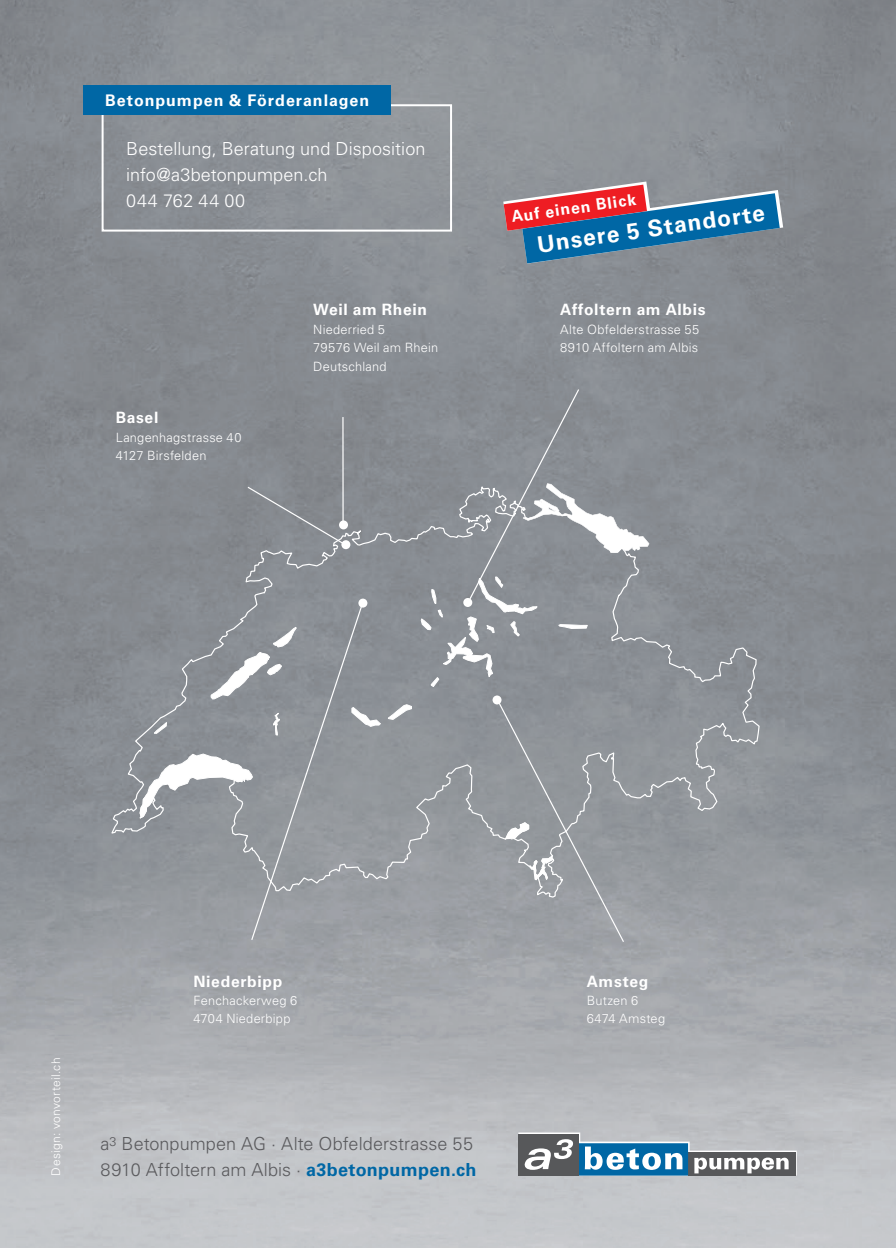
<style>
.page{position:relative;width:896px;height:1248px;background:#fff}
.page>*{position:absolute;margin:0;border:0;box-sizing:border-box;transform-origin:0 0}
.t1{font:700 22.8px "Univers LT Std";color:#fff}
.t2{font:300 18px/26px "Univers LT Std";letter-spacing:.005em;color:#5a5a5d}
.t3{font:300 18px/26px "Univers LT Std";letter-spacing:.005em;color:#fff}
.t4{font:700 16px "Univers LT Std";letter-spacing:.06em;color:#fff}
.t5{font:700 15.8px "Univers LT Std";color:#fff}
.t6{font:700 15.6px "Univers LT Std";letter-spacing:.045em;color:#fff}
.t7{font:300 12.8px/18.4px "Univers LT Std";letter-spacing:.02em;color:#fff}
.t8{font:300 12px "Univers LT Std";letter-spacing:.03em;color:#fff}
.s1{font-weight:700;color:#0067a5}
</style>
<div class="page">
<img style="left:0;top:0;width:896px;height:1247px">
<svg style="left:111px;top:483px;width:648px;height:414px"></svg>
<svg style="left:421px;top:388px;width:228px;height:299px"></svg>
<svg style="left:496px;top:697px;width:129px;height:246px"></svg>
<div style="left:246px;top:485px;width:98px;height:60px;background:#868a8f"></div>
<hr style="left:342px;top:417px;width:2px;height:108px;background:#fff">
<svg style="left:137px;top:602px;width:275px;height:339px"></svg>
<div style="left:463px;top:598px;width:9px;height:9px;background:#fff;border-radius:50%"></div>
<div style="left:358px;top:598px;width:9px;height:9px;background:#fff;border-radius:50%"></div>
<div style="left:341px;top:540px;width:9px;height:9px;background:#fff;border-radius:50%"></div>
<div style="left:339px;top:520px;width:9px;height:9px;background:#fff;border-radius:50%"></div>
<div style="left:492px;top:695px;width:9px;height:9px;background:#fff;border-radius:50%"></div>
<svg style="left:503px;top:181px;width:280px;height:82px"></svg>
<div style="left:102px;top:104px;width:350px;height:127px;border:2px solid #fff"></div>
<div style="left:84px;top:85px;width:307px;height:30px;background:#0067a5"></div>
<svg style="left:518px;top:1132px;width:279px;height:43px"></svg>
<p class="t4" style="left:105px;top:91px;width:266px">Betonpumpen &amp; Förderanlagen</p>
<h2 class="t3" style="left:126px;top:135px;width:301px">Bestellung, Beratung und Disposition info@a3betonpumpen.ch<br>044 762 44 00</h2>
<p class="t6" style="left:116px;top:408px;width:44px">Basel</p>
<p class="t7" style="left:116px;top:428px;width:127px">Langenhagstrasse 40<br>4127 Birsfelden</p>
<p class="t6" style="left:313px;top:301px;width:115px">Weil am Rhein</p>
<p class="t7" style="left:313px;top:320px;width:127px">Niederried 5<br>79576 Weil am Rhein<br>Deutschland</p>
<p class="t5" style="left:510px;top:208px;width:127px;rotate:-8deg">Auf einen Blick</p>
<h1 class="t1" style="left:535px;top:231px;width:231px;rotate:-8deg">Unsere 5 Standorte</h1>
<p class="t6" style="left:560px;top:301px;width:147px">Affoltern am Albis</p>
<p class="t7" style="left:560px;top:320px;width:141px">Alte Obfelderstrasse 55<br>8910 Affoltern am Albis</p>
<p class="t8" style="left:49px;top:1175px;width:120px;rotate:-90deg">Design: vonvorteil.ch</p>
<p class="t6" style="left:193px;top:971px;width:90px">Niederbipp</p>
<p class="t7" style="left:193px;top:991px;width:105px">Fenchackerweg 6<br>4704 Niederbipp</p>
<h2 class="t2" style="left:101px;top:1130px;width:377px">a<sup>3</sup> Betonpumpen AG · Alte Obfelderstrasse 55<br>8910 Affoltern am Albis · <span class="s1">a3betonpumpen.ch</span></h2>
<p class="t6" style="left:587px;top:971px;width:63px">Amsteg</p>
<p class="t7" style="left:587px;top:991px;width:80px">Butzen 6<br>6474 Amsteg</p>
</div>
